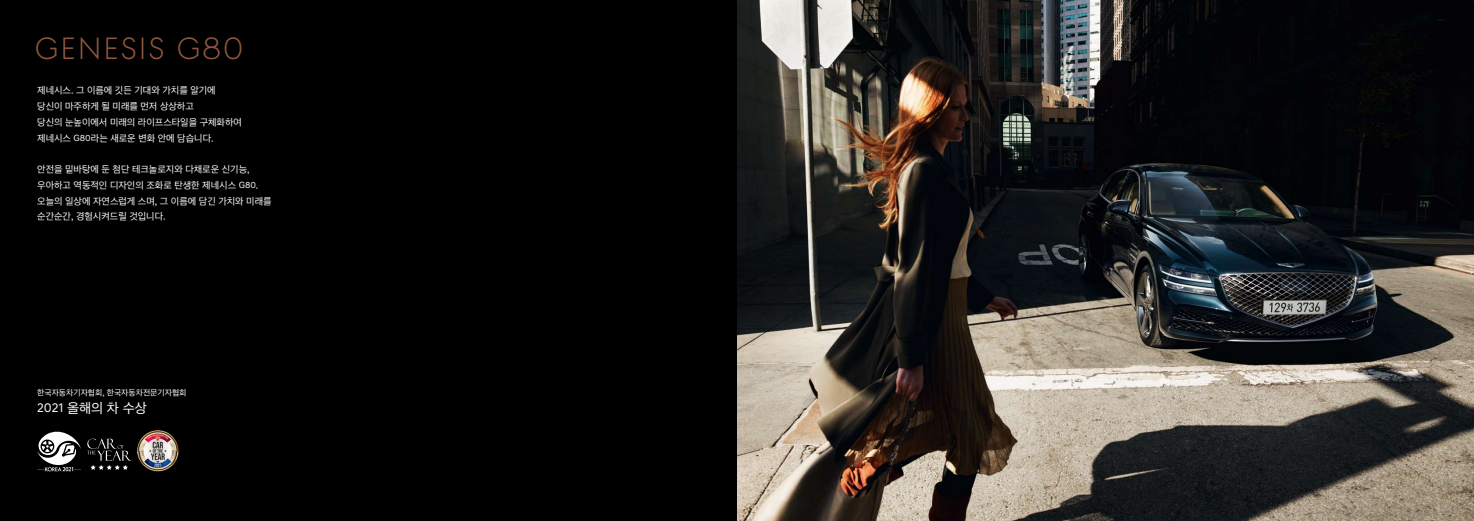
<style>
.page{position:relative;width:1474px;height:521px;background:#fff}
.page>*{position:absolute;margin:0;border:0;box-sizing:border-box;transform-origin:0 0}
.t1{font:300 31.5px "Genesis Sans Head";letter-spacing:.06em;color:#91573d}
.t2{font:13.12px "Genesis Sans Text KROTF Regular";color:#fff}
.t3{font:9.19px/15.8px "Genesis Sans Text KROTF Regular";color:#fff}
.t4{font:7.88px "Genesis Sans Text KROTF Regular";color:#fff}
</style>
<div class="page">
<div style="left:0;top:0;width:737px;height:521px;background:#000"></div>
<svg style="left:37px;top:431px;width:95px;height:40px"></svg>
<img style="left:137px;top:430px;width:42px;height:41px">
<img style="left:737px;top:0;width:736px;height:521px">
<h1 class="t1" style="left:35px;top:30px;width:210px">GENESIS G80</h1>
<p class="t3" style="left:37px;top:82px;width:206px">제네시스. 그 이름에 깃든 기대와 가치를 알기에 당신이 마주하게 될 미래를 먼저 상상하고<br>당신의 눈높이에서 미래의 라이프스타일을 구체화하여 제네시스 G80라는 새로운 변화 안에 담습니다.</p>
<p class="t3" style="left:37px;top:161px;width:236px">안전을 밑바탕에 둔 첨단 테크놀로지와 다채로운 신기능, 우아하고 역동적인 디자인의 조화로 탄생한 제네시스 G80. 오늘의 일상에 자연스럽게 스며, 그 이름에 담긴 가치와 미래를 순간순간, 경험시켜드릴 것입니다.</p>
<p class="t4" style="left:37px;top:388px;width:151px">한국자동차기자협회, 한국자동차전문기자협회</p>
<h2 class="t2" style="left:37px;top:399px;width:111px">2021 올해의 차 수상</h2>
</div>
